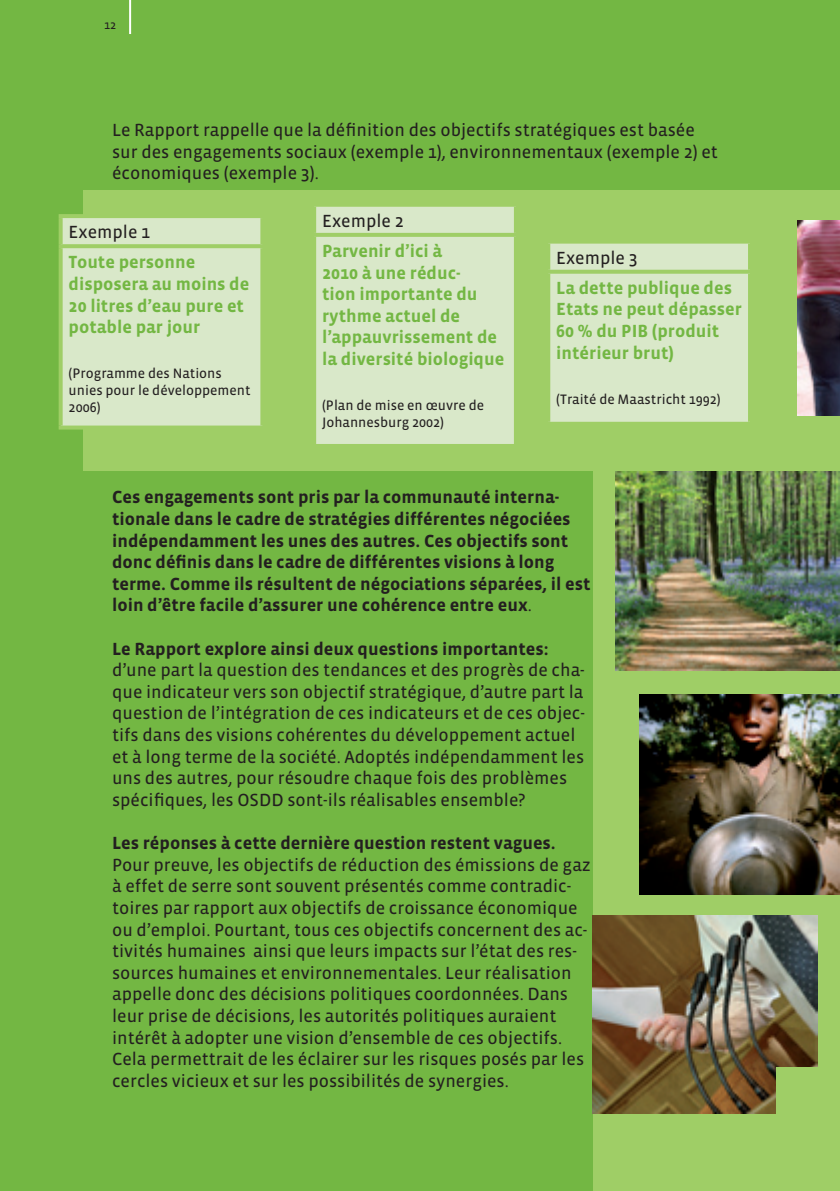
<style>
.page{position:relative;width:840px;height:1191px;background:#fff}
.page>*{position:absolute;margin:0;border:0;box-sizing:border-box;transform-origin:0 0}
.t1{font:18px/21.6px "Vista Sans Reg";color:#231f20}
.t2{font:700 18px/21.6px "Vista Sans";color:#231f20}
.t3{font:700 18px/21.6px "Vista Sans";color:#73b743}
.t4{font:14px/16.8px "Vista Sans Reg";color:#231f20}
.t5{font:12px "Vista Sans Reg";color:#231f20}
.s1{font-family:"Vista Sans Reg";font-weight:400}
</style>
<div class="page">
<div style="left:0;top:0;width:839px;height:1191px;background:#73b743"></div>
<div style="left:84px;top:190px;width:755px;height:281px;background:#9fce66"></div>
<img style="left:797px;top:221px;width:42px;height:195px">
<hr style="left:129px;top:0;width:2px;height:34px;background:#fff">
<div style="left:592px;top:458px;width:247px;height:733px;background:#9fce66"></div>
<img style="left:615px;top:471px;width:224px;height:199px">
<img style="left:592px;top:915px;width:224px;height:198px">
<img style="left:639px;top:694px;width:200px;height:200px">
<div style="left:775px;top:1067px;width:43px;height:54px;background:#9fce66"></div>
<div style="left:63px;top:218px;width:197px;height:207px;background:#d9e8c9"></div>
<hr style="left:59px;top:214px;width:205px;height:4px;background:#9fce66">
<svg style="left:59px;top:218px;width:4px;height:26px"></svg>
<svg style="left:260px;top:218px;width:1px;height:26px"></svg>
<svg style="left:59px;top:244px;width:203px;height:4px"></svg>
<svg style="left:59px;top:248px;width:4px;height:177px"></svg>
<svg style="left:260px;top:248px;width:2px;height:177px"></svg>
<svg style="left:59px;top:425px;width:203px;height:4px"></svg>
<div style="left:316px;top:207px;width:197px;height:237px;background:#d9e8c9"></div>
<svg style="left:314px;top:206px;width:202px;height:1px"></svg>
<svg style="left:513px;top:207px;width:2px;height:26px"></svg>
<svg style="left:315px;top:233px;width:200px;height:4px"></svg>
<svg style="left:513px;top:237px;width:1px;height:207px"></svg>
<div style="left:550px;top:244px;width:197px;height:178px;background:#d9e8c9"></div>
<svg style="left:548px;top:243px;width:202px;height:1px"></svg>
<svg style="left:747px;top:244px;width:3px;height:26px"></svg>
<svg style="left:548px;top:270px;width:202px;height:4px"></svg>
<svg style="left:747px;top:274px;width:3px;height:148px"></svg>
<p class="t5" style="left:104px;top:19px;width:13px">12</p>
<p class="t1" style="left:112px;top:120px;width:607px">Le Rapport rappelle que la définition des objectifs stratégiques est basée sur des engagements sociaux (exemple 1), environnementaux (exemple 2) et économiques (exemple 3).</p>
<p class="t1" style="left:69px;top:222px;width:83px">Exemple 1</p>
<p class="t3" style="left:69px;top:252px;width:182px">Toute personne disposera au moins de<br>20 litres d’eau pure et potable par jour</p>
<p class="t4" style="left:69px;top:365px;width:183px">(Programme des Nations unies pour le développement<br>2006)</p>
<p class="t1" style="left:322px;top:210px;width:83px">Exemple 2</p>
<p class="t3" style="left:322px;top:240px;width:183px">Parvenir d’ici à<br>2010 à une réduc-<br>tion importante du rythme actuel de l’appauvrissement de la diversité biologique</p>
<p class="t4" style="left:322px;top:397px;width:163px">(Plan de mise en œuvre de<br>Johannesburg 2002)</p>
<p class="t1" style="left:556px;top:247px;width:83px">Exemple 3</p>
<p class="t3" style="left:556px;top:277px;width:187px">La dette publique des<br>Etats ne peut dépasser<br>60 % du PIB (produit intérieur brut)</p>
<p class="t4" style="left:556px;top:391px;width:166px">(Traité de Maastricht 1992)</p>
<p class="t2" style="left:112px;top:487px;width:479px">Ces engagements sont pris par la communauté interna&shy;tionale dans le cadre de stratégies différentes négociées indépendamment les unes des autres. Ces objectifs sont donc définis dans le cadre de différentes visions à long terme. Comme ils résultent de négociations séparées, il est loin d’être facile d’assurer une cohérence entre eux<span class="s1">.</span></p>
<p class="t2" style="left:112px;top:638px;width:438px">Le Rapport explore ainsi deux questions importantes:</p>
<p class="t1" style="left:112px;top:660px;width:474px">d’une part la question des tendances et des progrès de cha&shy;que indicateur vers son objectif stratégique, d’autre part la question de l’intégration de ces indicateurs et de ces objec&shy;tifs dans des visions cohérentes du développement actuel et à long terme de la société. Adoptés indépendamment les uns des autres, pour résoudre chaque fois des problèmes spécifiques, les OSDD sont-ils réalisables ensemble?</p>
<p class="t2" style="left:112px;top:832px;width:445px">Les réponses à cette dernière question restent vagues.</p>
<p class="t1" style="left:112px;top:854px;width:480px">Pour preuve, les objectifs de réduction des émissions de gaz à effet de serre sont souvent présentés comme contradic&shy;toires par rapport aux objectifs de croissance économique ou d’emploi. Pourtant, tous ces objectifs concernent des ac&shy;tivités humaines ainsi que leurs impacts sur l’état des res&shy;sources humaines et environnementales. Leur réalisation appelle donc des décisions politiques coordonnées. Dans leur prise de décisions, les autorités politiques auraient intérêt à adopter une vision d’ensemble de ces objectifs.<br>Cela permettrait de les éclairer sur les risques posés par les cercles vicieux et sur les possibilités de synergies.</p>
</div>
